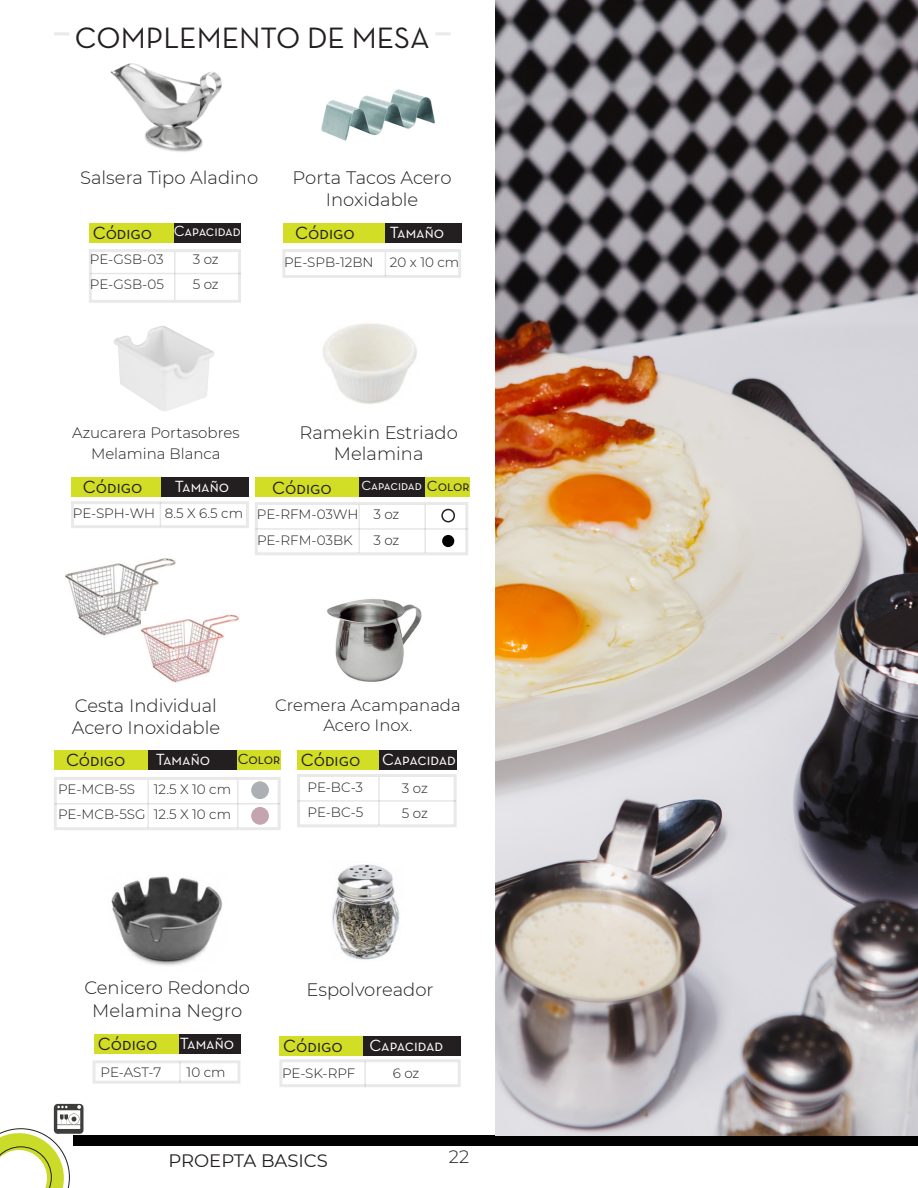
<style>
.page{position:relative;width:918px;height:1188px;background:#fff}
.page>*{position:absolute;margin:0;border:0;box-sizing:border-box;transform-origin:0 0}
.Vasos_y_Copas{font:30px "Neutra Text Book SC";color:#231f20}
.t1{font:300 18px/21.6px "Montserrat";color:#231f20}
.t2{font:18px "Neutra Text Book SC";color:#231f20}
.t3{font:18px "Montserrat";color:#231f20}
.t4{font:16.5px "Neutra Text Book SC";color:#fff}
.t5{font:300 16.5px "Montserrat";color:#231f20}
.t6{font:300 15px/21.6px "Montserrat";color:#231f20;text-align:center}
.t7{font:15px "Neutra Text Book SC";letter-spacing:-.005em;color:#231f20}
.t8{font:15px "Neutra Text Book SC";letter-spacing:-.01em;color:#fff}
.t9{font:300 13.5px "Montserrat";color:#231f20}
.t10{font:13.5px "Neutra Text Book SC";letter-spacing:-.01em;color:#fff}
</style>
<div class="page">
<div style="left:74px;top:1135px;width:844px;height:11px;background:#000001"></div>
<div style="left:174px;top:223px;width:67px;height:19px;background:#231f20"></div>
<div style="left:425px;top:478px;width:45px;height:19px;background:#d2dd25"></div>
<div style="left:89px;top:223px;width:85px;height:19px;background:#d2dd25"></div>
<img style="left:110px;top:63px;width:112px;height:89px">
<div style="left:359px;top:478px;width:66px;height:19px;background:#231f20"></div>
<div style="left:255px;top:478px;width:104px;height:19px;background:#d2dd25"></div>
<img style="left:323px;top:323px;width:94px;height:81px">
<div style="left:441px;top:509px;width:14px;height:13px;border:2px solid #231f20;border-radius:50%"></div>
<div style="left:442px;top:535px;width:12px;height:12px;background:#000001;border-radius:50%"></div>
<div style="left:160px;top:477px;width:89px;height:19px;background:#231f20"></div>
<div style="left:71px;top:477px;width:89px;height:19px;background:#d2dd25"></div>
<img style="left:113px;top:326px;width:101px;height:85px">
<div style="left:368px;top:223px;width:93px;height:19px;background:#231f20"></div>
<div style="left:283px;top:223px;width:102px;height:19px;background:#d2dd25"></div>
<img style="left:321px;top:89px;width:114px;height:52px">
<div style="left:363px;top:1036px;width:98px;height:20px;background:#231f20"></div>
<div style="left:279px;top:1036px;width:84px;height:20px;background:#d2dd25"></div>
<img style="left:332px;top:864px;width:68px;height:96px">
<div style="left:147px;top:750px;width:90px;height:19px;background:#231f20"></div>
<div style="left:54px;top:750px;width:93px;height:19px;background:#d2dd25"></div>
<img style="left:65px;top:558px;width:111px;height:78px">
<div style="left:237px;top:750px;width:44px;height:19px;background:#d2dd25"></div>
<div style="left:251px;top:781px;width:18px;height:18px;background:#acafb3;border-radius:50%"></div>
<div style="left:251px;top:807px;width:18px;height:18px;background:#c4a4ae;border-radius:50%"></div>
<div style="left:378px;top:750px;width:79px;height:19px;background:#231f20"></div>
<div style="left:297px;top:750px;width:81px;height:19px;background:#d2dd25"></div>
<img style="left:327px;top:599px;width:95px;height:83px">
<img style="left:141px;top:612px;width:99px;height:71px">
<hr style="left:174px;top:252px;width:2px;height:48px;background:#000">
<svg style="left:160px;top:502px;width:1px;height:24px"></svg>
<svg style="left:385px;top:252px;width:1px;height:24px"></svg>
<hr style="left:90px;top:273px;width:151px;height:1px;background:#000">
<hr style="left:358px;top:505px;width:2px;height:48px;background:#000">
<hr style="left:424px;top:505px;width:2px;height:48px;background:#000">
<hr style="left:255px;top:528px;width:213px;height:2px;background:#000">
<hr style="left:147px;top:780px;width:2px;height:48px;background:#000">
<hr style="left:237px;top:780px;width:2px;height:48px;background:#000">
<hr style="left:54px;top:803px;width:226px;height:2px;background:#000">
<hr style="left:378px;top:777px;width:2px;height:48px;background:#000">
<hr style="left:297px;top:800px;width:159px;height:2px;background:#000">
<hr style="left:364px;top:1061px;width:2px;height:26px;background:#000">
<hr style="left:435px;top:32px;width:16px;height:3px;background:#231f20">
<hr style="left:54px;top:32px;width:15px;height:3px;background:#231f20">
<svg style="left:0;top:1104px;width:84px;height:84px"></svg>
<div style="left:179px;top:1034px;width:61px;height:19px;background:#231f20"></div>
<div style="left:94px;top:1034px;width:85px;height:19px;background:#d2dd25"></div>
<img style="left:111px;top:876px;width:111px;height:90px">
<hr style="left:179px;top:1062px;width:2px;height:21px;background:#000">
<img style="left:496px;top:0;width:422px;height:1135px">
<p class="Vasos_y_Copas" style="left:75px;top:19px;width:356px">COMPLEMENTO DE MESA</p>
<p class="t1" style="left:80px;top:167px;width:180px">Salsera Tipo Aladino</p>
<p class="t2" style="left:93px;top:222px;width:61px">Código</p>
<p class="t8" style="left:174px;top:222px;width:69px">Capacidad</p>
<p class="t9" style="left:90px;top:251px;width:75px">PE-GSB-03</p>
<p class="t9" style="left:90px;top:276px;width:76px">PE-GSB-05</p>
<p class="t9" style="left:193px;top:250px;width:28px">3 oz</p>
<p class="t9" style="left:193px;top:276px;width:28px">5 oz</p>
<p class="t1" style="left:293px;top:166px;width:160px">Porta Tacos Acero</p>
<p class="t1" style="left:326px;top:188px;width:94px">Inoxidable</p>
<p class="t2" style="left:295px;top:222px;width:61px">Código</p>
<p class="t4" style="left:390px;top:222px;width:56px">Tamaño</p>
<p class="t9" style="left:284px;top:253px;width:91px">PE-SPB-12BN</p>
<p class="t9" style="left:390px;top:253px;width:71px">20 x 10 cm</p>
<p class="t6" style="left:72px;top:421px;width:169px">Azucarera Portasobres<br>Melamina Blanca</p>
<p class="t2" style="left:83px;top:476px;width:61px">Código</p>
<p class="t4" style="left:175px;top:476px;width:56px">Tamaño</p>
<p class="t9" style="left:73px;top:504px;width:84px">PE-SPH-WH</p>
<p class="t9" style="left:165px;top:504px;width:80px">8.5 X 6.5 cm</p>
<p class="t1" style="left:300px;top:421px;width:160px">Ramekin Estriado</p>
<p class="t1" style="left:334px;top:443px;width:91px">Melamina</p>
<p class="t2" style="left:272px;top:477px;width:61px">Código</p>
<p class="t10" style="left:362px;top:477px;width:62px">Capacidad</p>
<p class="t9" style="left:257px;top:505px;width:103px">PE-RFM-03WH</p>
<p class="t9" style="left:373px;top:505px;width:28px">3 oz</p>
<p class="t9" style="left:257px;top:531px;width:97px">PE-RFM-03BK</p>
<p class="t9" style="left:373px;top:531px;width:28px">3 oz</p>
<p class="t7" style="left:427px;top:477px;width:44px">Color</p>
<p class="t1" style="left:72px;top:694px;width:150px">Cesta Individual<br>Acero Inoxidable</p>
<p class="t2" style="left:66px;top:749px;width:61px">Código</p>
<p class="t4" style="left:156px;top:749px;width:56px">Tamaño</p>
<p class="t9" style="left:58px;top:780px;width:79px">PE-MCB-5S</p>
<p class="t9" style="left:154px;top:780px;width:79px">12.5 X 10 cm</p>
<p class="t9" style="left:58px;top:805px;width:89px">PE-MCB-5SG</p>
<p class="t9" style="left:154px;top:805px;width:79px">12.5 X 10 cm</p>
<p class="t5" style="left:275px;top:694px;width:187px">Cremera Acampanada</p>
<p class="t5" style="left:323px;top:714px;width:90px">Acero Inox.</p>
<p class="t2" style="left:301px;top:749px;width:61px">Código</p>
<p class="t4" style="left:382px;top:749px;width:75px">Capacidad</p>
<p class="t9" style="left:308px;top:778px;width:57px">PE-BC-3</p>
<p class="t9" style="left:308px;top:803px;width:57px">PE-BC-5</p>
<p class="t7" style="left:238px;top:749px;width:44px">Color</p>
<p class="t9" style="left:402px;top:779px;width:28px">3 oz</p>
<p class="t9" style="left:402px;top:804px;width:28px">5 oz</p>
<p class="t1" style="left:84px;top:976px;width:167px">Cenicero Redondo</p>
<p class="t1" style="left:92px;top:999px;width:151px">Melamina Negro</p>
<p class="t2" style="left:98px;top:1033px;width:61px">Código</p>
<p class="t4" style="left:180px;top:1033px;width:56px">Tamaño</p>
<p class="t9" style="left:101px;top:1063px;width:62px">PE-AST-7</p>
<p class="t9" style="left:187px;top:1063px;width:40px">10 cm</p>
<p class="t1" style="left:307px;top:978px;width:129px">Espolvoreador</p>
<p class="t2" style="left:283px;top:1035px;width:61px">Código</p>
<p class="t4" style="left:369px;top:1036px;width:75px">Capacidad</p>
<p class="t9" style="left:282px;top:1064px;width:75px">PE-SK-RPF</p>
<p class="t9" style="left:393px;top:1064px;width:28px">6 oz</p>
<h2 class="t3" style="left:168px;top:1148px;width:161px">PROEPTA BASICS</h2>
<h2 class="t1" style="left:449px;top:1145px;width:22px">22</h2>
</div>
